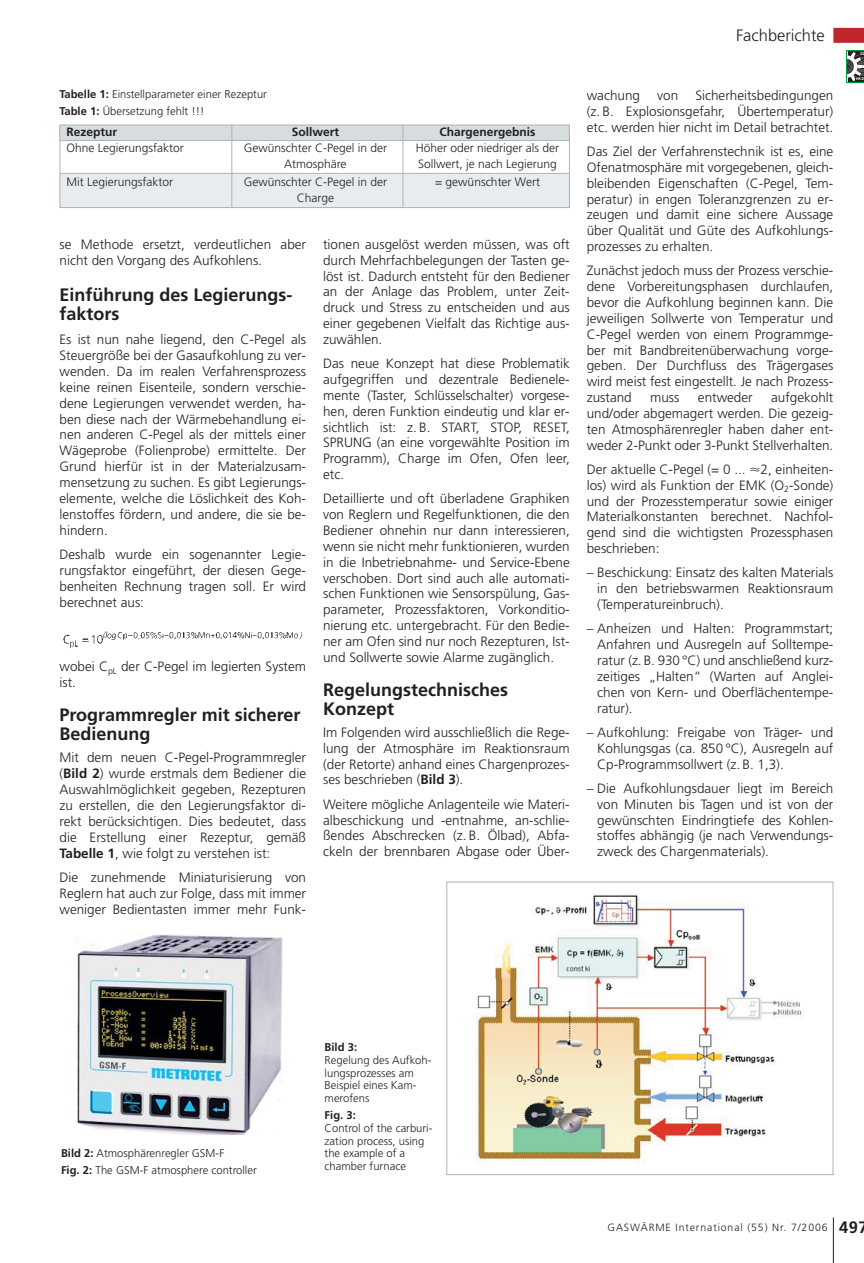
<style>
.page{position:relative;width:864px;height:1263px;background:#fff}
.page>*{position:absolute;margin:0;border:0;box-sizing:border-box;transform-origin:0 0}
.t1{font:700 18px/19px "Frutiger";color:#231f20}
.t2{font:300 16.5px "Frutiger";color:#231f20}
.t3{font:300 13.5px/15.9px "Frutiger";color:#231f20;text-align:justify}
.t4{font:300 12px "Frutiger";color:#231f20}
.t5{font:700 12px "Frutiger";color:#231f20}
.t6{font:300 11.25px/12.8px "Frutiger";color:#231f20}
.t7{font:700 11.25px "Frutiger";color:#231f20}
.t8{font:300 10.5px "Frutiger";letter-spacing:.085em;color:#231f20}
.t9{font:700 3.9px "Arial";color:#fff;scale:.88 1}
.t10{font:700 3.9px "Arial";color:#fff;scale:.89 1}
.s1{font-weight:700}
.s2{font-family:"Mathematical Pi Three";font-weight:400}
.s3{font-weight:700;font-size:16.5px}
</style>
<div class="page">
<hr style="left:833px;top:1217px;width:1px;height:46px;background:#231f20">
<div style="left:833px;top:28px;width:31px;height:15px;background:#c0272d"></div>
<svg style="left:846px;top:50px;width:18px;height:33px"></svg>
<div style="left:60px;top:125px;width:510px;height:15px;background:#d7dddf"></div>
<div style="left:60px;top:174px;width:510px;height:34px;background:#e9ecee"></div>
<img style="left:63px;top:631px;width:240px;height:18px">
<hr style="left:60px;top:140px;width:509px;height:1px;background:#adb4b6">
<hr style="left:60px;top:173px;width:509px;height:1px;background:#adb4b6">
<div style="left:60px;top:125px;width:510px;height:83px;border:1px solid #adb4b6"></div>
<hr style="left:231px;top:125px;width:1px;height:82px;background:#adb4b6">
<hr style="left:403px;top:125px;width:1px;height:82px;background:#adb4b6">
<img style="left:77px;top:935px;width:206px;height:199px">
<img style="left:476px;top:894px;width:326px;height:269px">
<div style="left:446px;top:881px;width:387px;height:294px;border:1px solid #adb4b6"></div>
<p class="t2" style="left:736px;top:28px;width:90px">Fachberichte</p>
<p class="t6" style="left:60px;top:87px;width:209px;line-height:17px"><span class="s1">Tabelle 1:</span> Einstellparameter einer Rezeptur<br><span class="s1">Table 1:</span> Übersetzung fehlt !!!</p>
<p class="t5" style="left:67px;top:127px;width:52px">Rezeptur</p>
<p class="t5" style="left:292px;top:127px;width:49px">Sollwert</p>
<p class="t5" style="left:440px;top:127px;width:97px">Chargenergebnis</p>
<p class="t4" style="left:67px;top:143px;width:119px">Ohne Legierungsfaktor</p>
<p class="t4" style="left:244px;top:143px;width:145px">Gewünschter C-Pegel in der</p>
<p class="t4" style="left:416px;top:143px;width:145px">Höher oder niedriger als der</p>
<p class="t4" style="left:284px;top:159px;width:64px">Atmosphäre</p>
<p class="t4" style="left:418px;top:159px;width:140px">Sollwert, je nach Legierung</p>
<p class="t4" style="left:67px;top:177px;width:108px">Mit Legierungsfaktor</p>
<p class="t4" style="left:244px;top:177px;width:145px">Gewünschter C-Pegel in der</p>
<p class="t4" style="left:435px;top:177px;width:106px">= gewünschter Wert</p>
<p class="t4" style="left:297px;top:193px;width:39px">Charge</p>
<p class="t3" style="left:60px;top:237px;width:248px">se Methode ersetzt, verdeutlichen aber nicht den Vorgang des Aufkohlens.</p>
<h1 class="t1" style="left:60px;top:286px;width:234px">Einführung des Legierungs&shy;faktors</h1>
<p class="t3" style="left:60px;top:333px;width:248px">Es ist nun nahe liegend, den C-Pegel als Steuergröße bei der Gasaufkohlung zu ver&shy;wenden. Da im realen Verfahrensprozess keine reinen Eisenteile, sondern verschie&shy;dene Legierungen verwendet werden, ha&shy;ben diese nach der Wärmebehandlung ei&shy;nen anderen C-Pegel als der mittels einer Wägeprobe (Folienprobe) ermittelte. Der Grund hierfür ist in der Materialzusam&shy;mensetzung zu suchen. Es gibt Legierungs&shy;elemente, welche die Löslichkeit des Koh&shy;lenstoffes fördern, und andere, die sie be&shy;hindern.</p>
<p class="t3" style="left:60px;top:547px;width:248px">Deshalb wurde ein sogenannter Legie&shy;rungsfaktor eingeführt, der diesen Gege&shy;benheiten Rechnung tragen soll. Er wird berechnet aus:</p>
<p class="t3" style="left:60px;top:660px;width:248px">wobei C<sub>pL</sub> der C-Pegel im legierten System ist.</p>
<h1 class="t1" style="left:60px;top:707px;width:243px">Programmregler mit sicherer<br>Bedienung</h1>
<p class="t3" style="left:60px;top:751px;width:248px">Mit dem neuen C-Pegel-Programmregler (<span class="s1">Bild 2</span>) wurde erstmals dem Bediener die Auswahlmöglichkeit gegeben, Rezepturen zu erstellen, die den Legierungsfaktor di&shy;rekt berücksichtigen. Dies bedeutet, dass die Erstellung einer Rezeptur, gemäß <span class="s1">Tabelle 1</span>, wie folgt zu verstehen ist:</p>
<p class="t3" style="left:60px;top:870px;width:248px">Die zunehmende Miniaturisierung von Reglern hat auch zur Folge, dass mit immer weniger Bedientasten immer mehr Funk-</p>
<p class="t3" style="left:323px;top:237px;width:248px">tionen ausgelöst werden müssen, was oft durch Mehrfachbelegungen der Tasten ge&shy;löst ist. Dadurch entsteht für den Bediener an der Anlage das Problem, unter Zeit&shy;druck und Stress zu entscheiden und aus einer gegebenen Vielfalt das Richtige aus&shy;zuwählen.</p>
<p class="t3" style="left:323px;top:357px;width:248px">Das neue Konzept hat diese Problematik aufgegriffen und dezentrale Bedienele&shy;mente (Taster, Schlüsselschalter) vorgese&shy;hen, deren Funktion eindeutig und klar er&shy;sichtlich ist: z. B. START, STOP, RESET, SPRUNG (an eine vorgewählte Position im Programm), Charge im Ofen, Ofen leer, etc.</p>
<p class="t3" style="left:323px;top:492px;width:248px">Detaillierte und oft überladene Graphiken von Reglern und Regelfunktionen, die den Bediener ohnehin nur dann interessieren, wenn sie nicht mehr funktionieren, wurden in die Inbetriebnahme- und Service-Ebene verschoben. Dort sind auch alle automati&shy;schen Funktionen wie Sensorspülung, Gas&shy;parameter, Prozessfaktoren, Vorkonditio&shy;nierung etc. untergebracht. Für den Bedie&shy;ner am Ofen sind nur noch Rezepturen, Ist&shy;und Sollwerte sowie Alarme zugänglich.</p>
<h1 class="t1" style="left:323px;top:681px;width:186px">Regelungstechnisches<br>Konzept</h1>
<p class="t3" style="left:323px;top:725px;width:248px">Im Folgenden wird ausschließlich die Rege&shy;lung der Atmosphäre im Reaktionsraum (der Retorte) anhand eines Chargenprozes&shy;ses beschrieben (<span class="s1">Bild 3</span>).</p>
<p class="t3" style="left:323px;top:797px;width:248px">Weitere mögliche Anlagenteile wie Materi&shy;albeschickung und -entnahme, an-schlie&shy;ßendes Abschrecken (z. B. Ölbad), Abfa&shy;ckeln der brennbaren Abgase oder Über-</p>
<p class="t3" style="left:587px;top:88px;width:248px;text-indent:109px">Sicherheitsbedingungen (z. B. Explosionsgefahr, Übertemperatur) etc. werden hier nicht im Detail betrachtet.</p>
<p class="t3" style="left:587px;top:144px;width:248px">Das Ziel der Verfahrenstechnik ist es, eine Ofenatmosphäre mit vorgegebenen, gleich&shy;bleibenden Eigenschaften (C-Pegel, Tem&shy;peratur) in engen Toleranzgrenzen zu er&shy;zeugen und damit eine sichere Aussage über Qualität und Güte des Aufkohlungs&shy;prozesses zu erhalten.</p>
<p class="t3" style="left:587px;top:264px;width:248px">Zunächst jedoch muss der Prozess verschie&shy;dene Vorbereitungsphasen durchlaufen, bevor die Aufkohlung beginnen kann. Die jeweiligen Sollwerte von Temperatur und C-Pegel werden von einem Programmge&shy;ber mit Bandbreitenüberwachung vorge&shy;geben. Der Durchfluss des Trägergases wird meist fest eingestellt. Je nach Prozess&shy;zustand</p>
<p class="t3" style="left:587px;top:88px;width:55px">wachung</p>
<p class="t3" style="left:657px;top:88px;width:23px">von</p>
<p class="t3" style="left:587px;top:390px;width:248px;text-indent:184px">aufgekohlt und/oder abgemagert werden. Die gezeig&shy;ten Atmosphärenregler haben daher ent&shy;weder 2-Punkt oder 3-Punkt Stellverhalten.</p>
<p class="t3" style="left:587px;top:462px;width:248px">Der aktuelle C-Pegel (= 0 ... <span class="s2">-</span>2, einheiten&shy;los) wird als Funktion der EMK (O<sub>2</sub>-Sonde) und der Prozesstemperatur sowie einiger Materialkonstanten berechnet. Nachfol&shy;gend sind die wichtigsten Prozessphasen beschrieben:</p>
<p class="t3" style="left:597px;top:566px;width:238px;text-indent:-11px">– Beschickung: Einsatz des kalten Materials in den betriebswarmen Reaktionsraum (Temperatureinbruch).</p>
<p class="t3" style="left:597px;top:622px;width:238px;text-indent:-11px">– Anheizen und Halten: Programmstart; Anfahren und Ausregeln auf Solltempe&shy;ratur (z. B. 930 °C) und anschließend kurz&shy;zeitiges „Halten“ (Warten auf Anglei&shy;chen von Kern- und Oberflächentempe&shy;ratur).</p>
<p class="t3" style="left:597px;top:725px;width:238px;text-indent:-11px">– Aufkohlung: Freigabe von Träger- und Kohlungsgas (ca. 850 °C), Ausregeln auf Cp-Programmsollwert (z. B. 1,3).</p>
<p class="t3" style="left:597px;top:781px;width:238px;text-indent:-11px">– Die Aufkohlungsdauer liegt im Bereich von Minuten bis Tagen und ist von der gewünschten Eindringtiefe des Kohlen&shy;stoffes abhängig (je nach Verwendungs&shy;zweck des Chargenmaterials).</p>
<p class="t3" style="left:650px;top:390px;width:31px">muss</p>
<p class="t3" style="left:698px;top:390px;width:56px">entweder</p>
<p class="t10" style="left:860px;top:52px;width:6px">62</p>
<p class="t9" style="left:856px;top:76px;width:10px">HK2</p>
<p class="t6" style="left:61px;top:1145px;width:197px;line-height:17px"><span class="s1">Bild 2:</span> Atmosphärenregler GSM-F<br><span class="s1">Fig. 2:</span> The GSM-F atmosphere controller</p>
<p class="t7" style="left:325px;top:1043px;width:34px">Bild 3:</p>
<p class="t6" style="left:325px;top:1054px;width:108px">Regelung des Aufkoh&shy;lungsprozesses am<br>Beispiel eines Kam&shy;merofens</p>
<p class="t7" style="left:325px;top:1111px;width:33px">Fig. 3:</p>
<p class="t6" style="left:325px;top:1122px;width:109px">Control of the carburi&shy;zation process, using the example of a chamber furnace</p>
<p class="t8" style="left:608px;top:1223px;width:261px">GASWÄRME International (55) Nr. 7/2006 <span class="s3">497</span></p>
</div>
